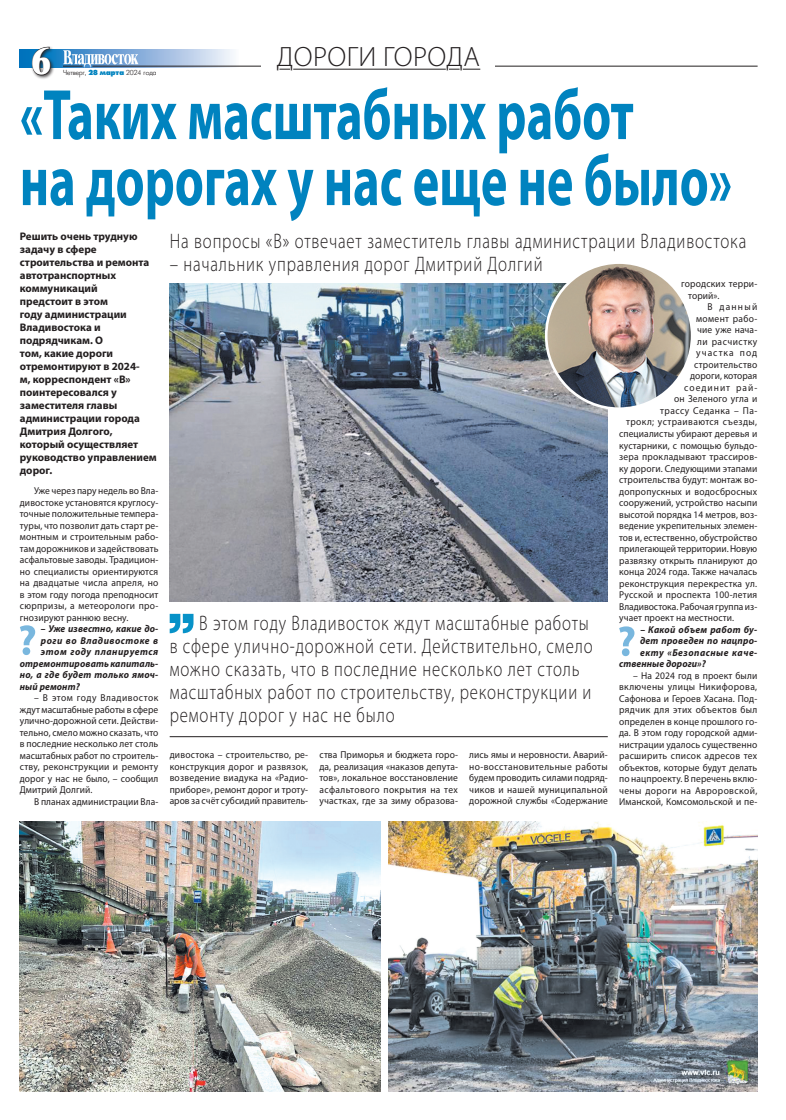
<style>
.page{position:relative;width:786px;height:1120px;background:#fff}
.page>*{position:absolute;margin:0;border:0;box-sizing:border-box;transform-origin:0 0}
.Zago_6{font:700 72px/66px "Myriad Pro";color:#0083bf;scale:.7 1}
.t1{font:35.3px "Times ETX Rus";color:#fff;scale:.9 1}
.t2{font:300 28px "Myriad Pro";letter-spacing:.015em;color:#231f20}
.Pod_Zago_3{font:300 21px/23px "Myriad Pro";letter-spacing:.05em;color:#231f20;scale:.8 1}
.vvodka_2{font:700 11px/13px "Myriad Pro";color:#231f20}
.TXT_7{font:10px/11.5px "Myriad Pro";letter-spacing:.01em;color:#231f20;text-align:justify;scale:.95 1}
.vopros{font:italic 700 10px "Myriad Pro";letter-spacing:.025em;color:#231f20;scale:.95 1}
.vopros-2{font:italic 700 10px "Myriad Pro";letter-spacing:.05em;color:#231f20;scale:.95 1}
.TXT_7-2{font:10px "Myriad Pro";letter-spacing:.04em;color:#231f20;scale:.95 1}
.vopros-3{font:italic 700 10px "Myriad Pro";letter-spacing:.055em;color:#231f20;scale:.95 1}
.TXT_7-3{font:10px "Myriad Pro";letter-spacing:.045em;color:#231f20;scale:.95 1}
.TXT_7-4{font:10px "Myriad Pro";letter-spacing:.105em;color:#231f20;scale:.95 1}
.TXT_7-5{font:10px "Myriad Pro";letter-spacing:.035em;color:#231f20;scale:.95 1}
.TXT_7-6{font:10px "Myriad Pro";letter-spacing:.05em;color:#231f20;scale:.95 1}
.TXT_7-7{font:10px "Myriad Pro";letter-spacing:.11em;color:#231f20;scale:.95 1}
.t3{font:300 8px "Futura";color:#231f20}
.s1{font-family:"Futura Press Press";font-weight:400;color:#0083bf}
</style>
<div class="page">
<svg style="left:20px;top:49px;width:218px;height:19px;background:#9cbddf"></svg>
<div style="left:30px;top:45px;width:25px;height:35px;background:#231f20;opacity:.75"></div>
<svg style="left:31px;top:46px;width:20px;height:30px"></svg>
<img style="left:63px;top:50px;width:42px;height:18px">
<svg style="left:63px;top:66px;width:20px;height:1px"></svg>
<hr style="left:92px;top:66px;width:665px;height:1px;background:#231f20">
<img style="left:170px;top:377px;width:437px;height:224px">
<hr style="left:170px;top:736px;width:437px;height:1px;background:#231f20">
<svg style="left:168px;top:613px;width:425px;height:215px"></svg>
<svg style="left:20px;top:625px;width:15px;height:30px"></svg>
<div style="left:261px;top:43px;width:234px;height:38px;background:#fff"></div>
<hr style="left:277px;top:69px;width:203px;height:1px;background:#231f20">
<svg style="left:277px;top:68px;width:99px;height:2px"></svg>
<svg style="left:383px;top:68px;width:98px;height:2px"></svg>
<img style="left:169px;top:283px;width:520px;height:94px">
<svg style="left:619px;top:626px;width:15px;height:30px"></svg>
<img style="left:546px;top:263px;width:145px;height:146px;border-radius:73px">
<div style="left:544px;top:261px;width:149px;height:149px;border:3px solid #fff;border-radius:50%"></div>
<img style="left:20px;top:822px;width:360px;height:269px">
<img style="left:388px;top:822px;width:369px;height:269px">
<p class="t2" style="left:277px;top:40px;width:204px">ДОРОГИ ГОРОДА</p>
<p class="Zago_6" style="left:20px;top:79px;width:1018px">«Таких масштабных работ<br>на дорогах у нас еще не было»</p>
<p class="Pod_Zago_3" style="left:170px;top:229px;width:722px">На вопросы «В» отвечает заместитель главы администрации Владивостока</p>
<p class="Pod_Zago_3" style="left:170px;top:252px;width:467px">– начальник управления дорог Дмитрий Долгий</p>
<h2 class="t1" style="left:32px;top:41px;width:23px">6</h2>
<p class="t3" style="left:63px;top:68px;width:95px">Четверг, <span class="s1">28 марта</span> 2024 года</p>
<p class="vvodka_2" style="left:20px;top:229px;width:138px">Решить очень трудную задачу в сфере строительства и ремонта автотранспортных коммуникаций<br>предстоит в этом<br>году администрации<br>Владивостока и подрядчикам. О<br>том, какие дороги отремонтируют в 2024-<br>м, корреспондент «В» поинтересовался у заместителя главы администрации города<br>Дмитрия Долгого, который осуществляет руководство управлением дорог.</p>
<p class="TXT_7" style="left:20px;top:485px;width:147px;text-indent:14px">Уже через пару недель во Вла&shy;дивостоке установятся круглосу&shy;точные положительные темпера&shy;туры, что позволит дать старт ре&shy;монтным и строительным рабо&shy;там дорожников и задействовать асфальтовые заводы. Традицион&shy;но специалисты ориентируются на двадцатые числа апреля, но в этом году погода преподносит сюрпризы, а метеорологи про&shy;гнозируют раннюю весну.</p>
<p class="vopros" style="left:41px;top:622px;width:125px">– Уже известно, какие до-</p>
<p class="vopros-2" style="left:41px;top:634px;width:125px">роги во Владивостоке в</p>
<p class="vopros-3" style="left:41px;top:645px;width:125px">этом году планируется</p>
<p class="vopros" style="left:20px;top:657px;width:147px">отремонтировать капиталь-</p>
<p class="vopros" style="left:20px;top:668px;width:147px">но, а где будет только ямоч-</p>
<p class="vopros" style="left:20px;top:680px;width:65px">ный ремонт?</p>
<p class="TXT_7" style="left:20px;top:692px;width:147px;text-indent:14px">– В этом году Владивосток ждут масштабные работы в сфере улично-дорожной сети. Действи&shy;тельно, смело можно сказать, что в последние несколько лет столь масштабных работ по строитель&shy;ству, реконструкции и ремонту дорог у нас не было, – сообщил Дмитрий Долгий.</p>
<p class="TXT_7" style="left:34px;top:795px;width:132px">В планах администрации Вла-</p>
<p class="TXT_7" style="left:688px;top:278px;width:74px;text-indent:-7px">городских терри&shy;торий».</p>
<p class="TXT_7" style="left:707px;top:301px;width:54px">В данный</p>
<p class="TXT_7-5" style="left:696px;top:312px;width:66px">момент рабо-</p>
<p class="TXT_7" style="left:697px;top:324px;width:65px">чие уже нача-</p>
<p class="TXT_7-6" style="left:697px;top:335px;width:65px">ли расчистку</p>
<p class="TXT_7-7" style="left:696px;top:347px;width:66px">участка под</p>
<p class="TXT_7" style="left:694px;top:359px;width:68px">строительство</p>
<p class="TXT_7" style="left:690px;top:370px;width:72px">дороги, которая</p>
<p class="TXT_7-4" style="left:684px;top:381px;width:78px">соединит рай-</p>
<p class="TXT_7" style="left:674px;top:393px;width:89px">он Зеленого угла и</p>
<p class="TXT_7-3" style="left:660px;top:404px;width:104px">трассу Седанка – Па-</p>
<p class="TXT_7-2" style="left:626px;top:416px;width:139px">трокл; устраиваются съезды,</p>
<p class="TXT_7" style="left:619px;top:428px;width:147px">специалисты убирают деревья и</p>
<p class="TXT_7" style="left:619px;top:439px;width:147px">кустарники, с помощью бульдо-</p>
<p class="TXT_7" style="left:619px;top:451px;width:147px">зера прокладывают трассиров-</p>
<p class="TXT_7" style="left:619px;top:462px;width:147px">ку дороги. Следующими этапами</p>
<p class="TXT_7" style="left:619px;top:474px;width:147px">строительства будут: монтаж во-</p>
<p class="TXT_7" style="left:619px;top:485px;width:147px">допропускных и водосбросных</p>
<p class="TXT_7" style="left:619px;top:497px;width:147px">сооружений, устройство насыпи</p>
<p class="TXT_7" style="left:619px;top:508px;width:147px">высотой порядка 14 метров, воз-</p>
<p class="TXT_7" style="left:619px;top:520px;width:147px">ведение укрепительных элемен-</p>
<p class="TXT_7" style="left:619px;top:531px;width:147px">тов и, естественно, обустройство</p>
<p class="TXT_7" style="left:619px;top:543px;width:147px">прилегающей территории. Новую</p>
<p class="TXT_7" style="left:619px;top:554px;width:147px">развязку открыть планируют до</p>
<p class="TXT_7" style="left:619px;top:566px;width:147px">конца 2024 года. Также началась</p>
<p class="TXT_7" style="left:619px;top:577px;width:147px">реконструкция перекрестка ул.</p>
<p class="TXT_7" style="left:619px;top:589px;width:147px">Русской и проспекта 100-летия</p>
<p class="TXT_7" style="left:619px;top:600px;width:147px">Владивостока. Рабочая группа из-</p>
<p class="TXT_7" style="left:619px;top:612px;width:122px">учает проект на местности.</p>
<p class="vopros" style="left:640px;top:623px;width:124px">– Какой объем работ бу-</p>
<p class="vopros" style="left:640px;top:634px;width:125px">дет проведен по нацпро-</p>
<p class="vopros-2" style="left:640px;top:646px;width:125px">екту «Безопасные каче-</p>
<p class="vopros" style="left:619px;top:657px;width:93px">ственные дороги»?</p>
<p class="TXT_7" style="left:619px;top:669px;width:147px;text-indent:14px">– На 2024 год в проект были включены улицы Никифорова, Сафонова и Героев Хасана. Под&shy;рядчик для этих объектов был определен в конце прошлого го&shy;да. В этом году городской адми&shy;нистрации удалось существенно расширить список адресов тех объектов, которые будут делать по нацпроекту. В перечень вклю&shy;чены дороги на Авроровской, Иманской, Комсомольской и пе-</p>
<p class="Pod_Zago_3" style="left:170px;top:611px;width:530px;text-indent:29px">В этом году Владивосток ждут масштабные работы в сфере улично-дорожной сети. Действительно, смело можно сказать, что в последние несколько лет столь масштабных работ по строительству, реконструкции и ремонту дорог у нас не было</p>
<p class="TXT_7" style="left:170px;top:749px;width:147px">дивостока – строительство, ре&shy;конструкция дорог и развязок, возведение виадука на «Радио&shy;приборе», ремонт дорог и троту&shy;аров за счёт субсидий правитель-</p>
<p class="TXT_7" style="left:319px;top:749px;width:147px">ства Приморья и бюджета горо&shy;да, реализация «наказов депута&shy;тов», локальное восстановление асфальтового покрытия на тех участках, где за зиму образова-</p>
<p class="TXT_7" style="left:469px;top:749px;width:147px">лись ямы и неровности. Аварий&shy;но-восстановительные работы будем проводить силами подряд&shy;чиков и нашей муниципальной дорожной службы «Содержание</p>
</div>
